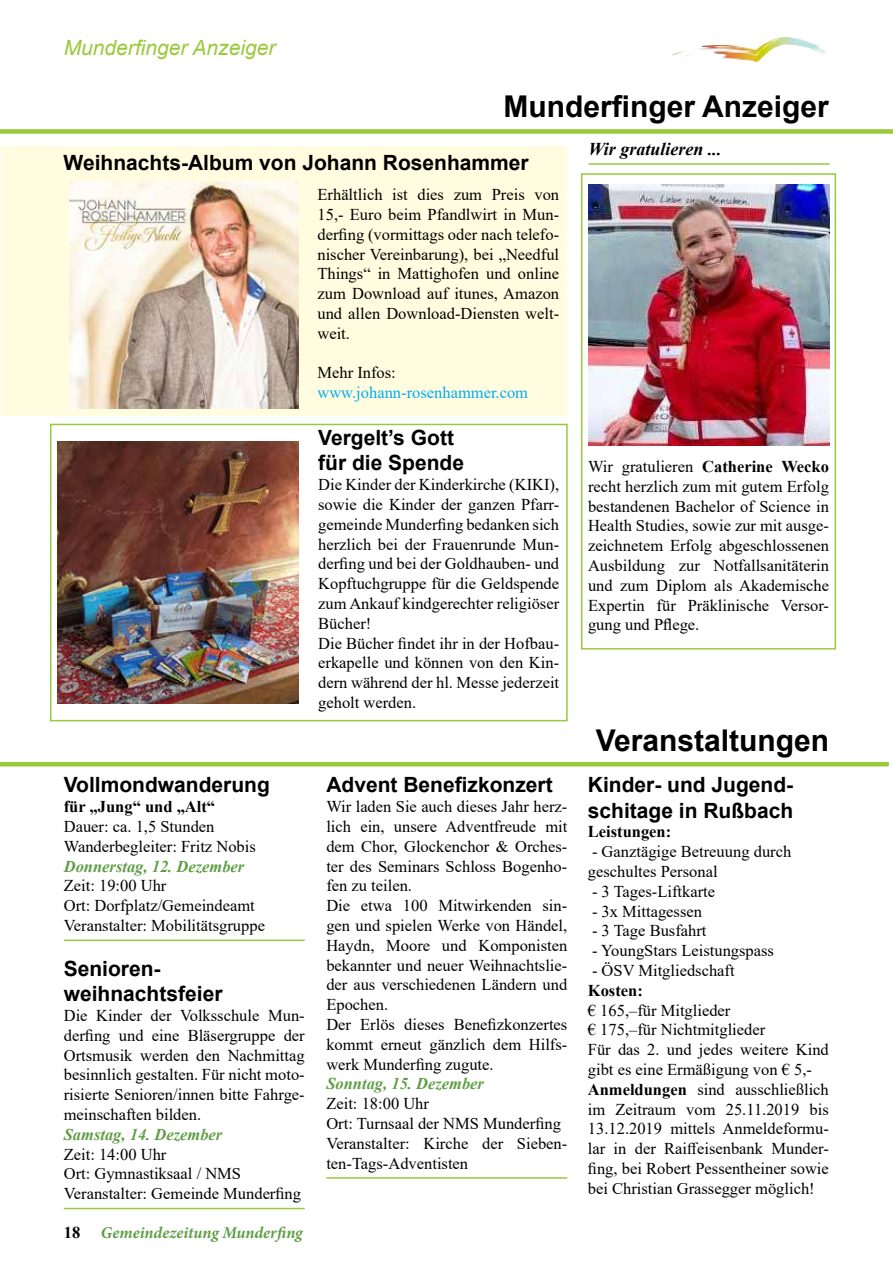
<style>
.page{position:relative;width:893px;height:1263px;background:#fff}
.page>*{position:absolute;margin:0;border:0;box-sizing:border-box;transform-origin:0 0}
.t1{font:700 30px "Arial";color:#000}
.t2{font:700 21px/25.2px "Arial";color:#000}
.t3{font:italic 21px "Arial";color:#9aca3c}
.t4{font:italic 700 18px "Times New Roman";color:#000}
.t5{font:16.5px/19.8px "Times New Roman";color:#000}
.t6{font:italic 700 16.5px "Times New Roman";color:#5f9e45}
.t7{font:700 16.5px "Times New Roman";color:#000}
.t8{font:italic 700 16.5px "Minion Pro";color:#5f9e45}
.t9{font:16.5px "Times New Roman";color:#00aeef}
.s1{font-family:"Times New Roman";font-style:normal;color:#000}
.s2{font-weight:700}
</style>
<div class="page">
<img style="left:671px;top:38px;width:155px;height:23px">
<hr style="left:64px;top:939px;width:241px;height:2px;background:#9aca3c">
<hr style="left:64px;top:1208px;width:241px;height:1px;background:#9aca3c">
<hr style="left:0;top:762px;width:889px;height:4px;background:#9aca3c">
<hr style="left:326px;top:1177px;width:241px;height:2px;background:#9aca3c">
<div style="left:0;top:129px;width:893px;height:5px;background:#9aca3c"></div>
<div style="left:1px;top:146px;width:566px;height:270px;background:#fffcdf"></div>
<img style="left:70px;top:181px;width:229px;height:227px">
<img style="left:58px;top:441px;width:241px;height:263px">
<img style="left:588px;top:184px;width:241px;height:261px">
<hr style="left:589px;top:163px;width:241px;height:2px;background:#9aca3c">
<div style="left:50px;top:424px;width:518px;height:297px;border:2px solid #9aca3c"></div>
<div style="left:581px;top:173px;width:255px;height:476px;border:2px solid #9aca3c"></div>
<p class="t3" style="left:64px;top:34px;width:213px">Munderfinger Anzeiger</p>
<h1 class="t1" style="left:503px;top:85px;width:327px">Munderfinger Anzeiger</h1>
<p class="t2" style="left:64px;top:150px;width:467px">Weihnachts-Album von Johann Rosenhammer</p>
<p class="t5" style="left:317px;top:184px;width:243px;text-align:justify">Erhältlich ist dies zum Preis von 15,- Euro beim Pfandlwirt in Mun&shy;derfing (vormittags oder nach telefo&shy;nischer Vereinbarung), bei „Needful Things“ in Mattighofen und online zum Download auf itunes, Amazon und allen Download-Diensten welt&shy;weit.</p>
<p class="t5" style="left:317px;top:362px;width:80px">Mehr Infos:</p>
<p class="t9" style="left:317px;top:381px;width:212px">www.johann-rosenhammer.com</p>
<p class="t2" style="left:318px;top:425px;width:147px">Vergelt’s Gott für die Spende</p>
<p class="t5" style="left:318px;top:474px;width:242px">Die Kinder der Kinderkirche (KIKI), sowie die Kinder der ganzen Pfarr&shy;gemeinde Munderfing bedanken sich herzlich bei der Frauenrunde Mun&shy;derfing und bei der Goldhauben- und<br>Kopftuchgruppe für die Geldspende zum Ankauf kindgerechter religiöser<br>Bücher!<br>Die Bücher findet ihr in der Hofbau&shy;erkapelle und können von den Kin&shy;dern während der hl. Messe jederzeit geholt werden.</p>
<p class="t2" style="left:64px;top:773px;width:208px">Vollmondwanderung</p>
<p class="t7" style="left:64px;top:795px;width:153px">für „Jung“ und „Alt“</p>
<p class="t5" style="left:64px;top:816px;width:194px">Dauer: ca. 1,5 Stunden<br>Wanderbegleiter: Fritz Nobis</p>
<p class="t6" style="left:64px;top:855px;width:182px">Donnerstag, 12. Dezember</p>
<p class="t5" style="left:64px;top:875px;width:203px">Zeit: 19:00 Uhr<br>Ort: Dorfplatz/Gemeindeamt<br>Veranstalter: Mobilitätsgruppe</p>
<p class="t2" style="left:64px;top:956px;width:160px">Senioren&shy;weihnachtsfeier</p>
<p class="t5" style="left:64px;top:1005px;width:242px;text-align:justify">Die Kinder der Volksschule Mun&shy;derfing und eine Bläsergruppe der Ortsmusik werden den Nachmittag besinnlich gestalten. Für nicht moto&shy;risierte Senioren/innen bitte Fahrge&shy;meinschaften bilden.</p>
<p class="t6" style="left:64px;top:1123px;width:160px">Samstag, 14. Dezember</p>
<p class="t5" style="left:64px;top:1144px;width:239px">Zeit: 14:00 Uhr<br>Ort: Gymnastiksaal / NMS<br>Veranstalter: Gemeinde Munderfing</p>
<p class="t8" style="left:64px;top:1221px;width:240px"><span class="s1">18</span> Gemeindezeitung Munderfing</p>
<p class="t2" style="left:326px;top:773px;width:228px">Advent Benefizkonzert</p>
<p class="t5" style="left:326px;top:796px;width:242px">Wir laden Sie auch dieses Jahr herz&shy;lich ein, unsere Adventfreude mit dem Chor, Glockenchor &amp; Orches&shy;ter des Seminars Schloss Bogenho&shy;fen zu teilen.<br>Die etwa 100 Mitwirkenden sin&shy;gen und spielen Werke von Händel,<br>Haydn, Moore und Komponisten bekannter und neuer Weihnachtslie&shy;der aus verschiedenen Ländern und<br>Epochen.<br>Der Erlös dieses Benefizkonzertes kommt erneut gänzlich dem Hilfs&shy;werk Munderfing zugute.</p>
<p class="t6" style="left:326px;top:1072px;width:159px">Sonntag, 15. Dezember</p>
<p class="t5" style="left:326px;top:1093px;width:242px">Zeit: 18:00 Uhr<br>Ort: Turnsaal der NMS Munderfing<br>Veranstalter: Kirche der Sieben&shy;ten-Tags-Adventisten</p>
<p class="t4" style="left:589px;top:136px;width:134px">Wir gratulieren ...</p>
<p class="t5" style="left:588px;top:456px;width:242px;text-align:justify">Wir gratulieren <span class="s2">Catherine Wecko </span>recht herzlich zum mit gutem Erfolg bestandenen Bachelor of Science in Health Studies, sowie zur mit ausge&shy;zeichnetem Erfolg abgeschlossenen Ausbildung zur Notfallsanitäterin und zum Diplom als Akademische Expertin für Präklinische Versor&shy;gung und Pflege.</p>
<h1 class="t1" style="left:596px;top:719px;width:235px">Veranstaltungen</h1>
<p class="t2" style="left:588px;top:773px;width:207px">Kinder- und Jugend&shy;schitage in Rußbach</p>
<p class="t7" style="left:588px;top:820px;width:85px">Leistungen:</p>
<p class="t5" style="left:588px;top:841px;width:205px">- Ganztägige Betreuung durch geschultes Personal</p>
<p class="t5" style="left:592px;top:881px;width:125px">- 3 Tages-Liftkarte</p>
<p class="t5" style="left:592px;top:901px;width:111px">- 3x Mittagessen</p>
<p class="t5" style="left:592px;top:920px;width:116px">- 3 Tage Busfahrt</p>
<p class="t5" style="left:592px;top:940px;width:183px">- YoungStars Leistungspass</p>
<p class="t5" style="left:592px;top:960px;width:144px">- ÖSV Mitgliedschaft</p>
<p class="t7" style="left:588px;top:978px;width:56px">Kosten:</p>
<p class="t5" style="left:588px;top:1000px;width:242px">€ 165,–für Mitglieder<br>€ 175,–für Nichtmitglieder<br>Für das 2. und jedes weitere Kind gibt es eine Ermäßigung von € 5,-<br><span class="s2">Anmeldungen</span> sind ausschließlich im Zeitraum vom 25.11.2019 bis<br>13.12.2019 mittels Anmeldeformu&shy;lar in der Raiffeisenbank Munder&shy;fing, bei Robert Pessentheiner sowie bei Christian Grassegger möglich!</p>
</div>
